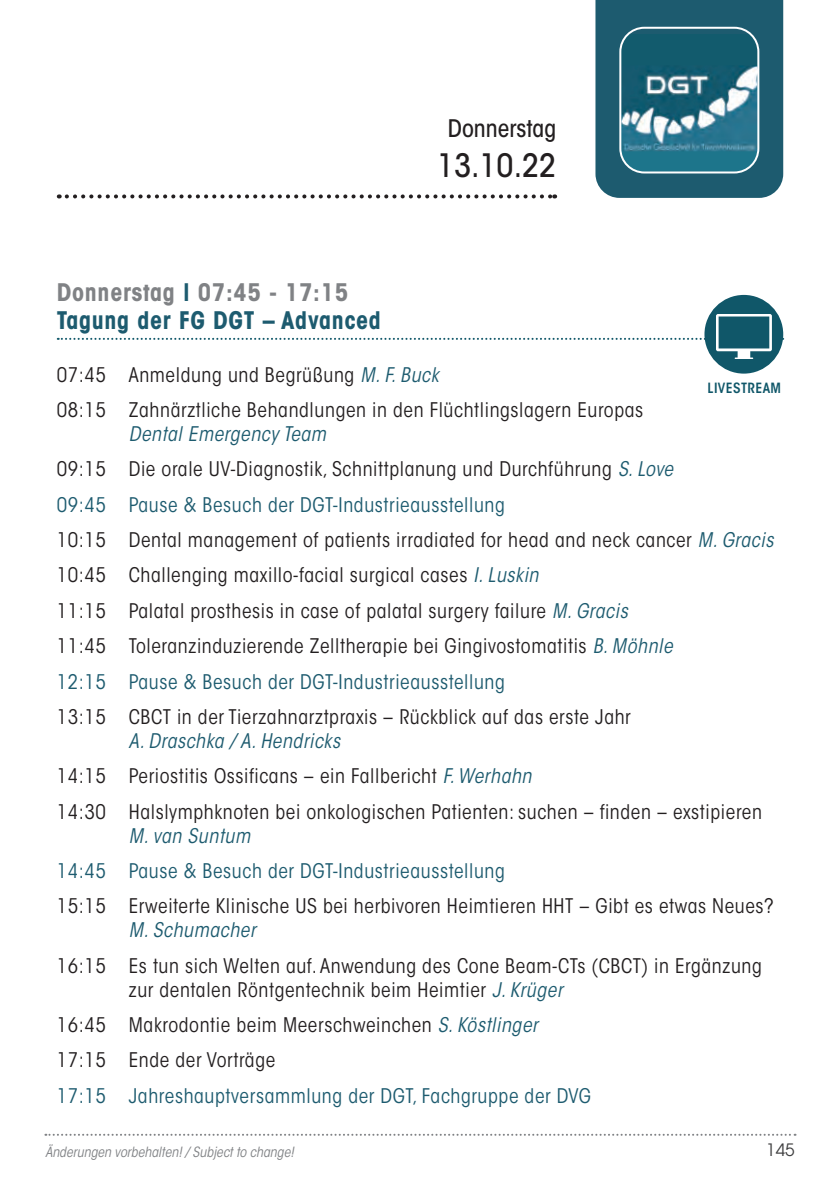
<style>
.page{position:relative;width:840px;height:1191px;background:#fff}
.page>*{position:absolute;margin:0;border:0;box-sizing:border-box;transform-origin:0 0}
.t1{font:500 condensed 32px "ITC Avant Garde Std";color:#231f20}
.t2{font:700 condensed 24px/28px "ITC Avant Garde Std";letter-spacing:.03em;color:#1d5b6f}
.t3{font:500 condensed 24px "ITC Avant Garde Std";color:#231f20}
.t4{font:condensed 20px/35.4px "ITC Avant Garde Std";letter-spacing:.03em;color:#231f20}
.t5{font:condensed 20px "ITC Avant Garde Std";letter-spacing:.03em;color:#1d5b6f}
.t6{font:italic condensed 20px "ITC Avant Garde Std";letter-spacing:.03em;color:#1d5b6f}
.t7{font:17px "ITC Avant Garde Std";color:#3e3e3f}
.t8{font:italic condensed 14px "ITC Avant Garde Std";color:#808285}
.t9{font:600 condensed 14px "ITC Avant Garde Std";letter-spacing:.03em;color:#105769}
.s1{color:#808285}
.s2{font-style:italic;color:#1d5b6f}
.s3{color:#1d5b6f}
</style>
<div class="page">
<svg style="left:45px;top:1133px;width:750px;height:2px"></svg>
<svg style="left:67px;top:194px;width:488px;height:4px"></svg>
<div style="left:704px;top:295px;width:78px;height:78px;background:#105769;border-radius:50%"></div>
<svg style="left:58px;top:314px;width:724px;height:45px"></svg>
<svg style="left:595px;top:0;width:187px;height:198px;background:#205e72"></svg>
<div style="left:620px;top:109px;width:138px;height:63px;background:#1d758b;border-radius:14px"></div>
<img style="left:622px;top:65px;width:134px;height:86px">
<div style="left:619px;top:27px;width:140px;height:146px;border:2px solid #fff;border-radius:24px"></div>
<p class="t3" style="left:447px;top:114px;width:110px">Donnerstag</p>
<h1 class="t1" style="left:437px;top:146px;width:121px">13.10.22</h1>
<p class="t2" style="left:57px;top:278px;width:325px"><span class="s1">Donnerstag</span> l <span class="s1">07:45 - 17:15<br></span>Tagung der FG DGT – Advanced</p>
<p class="t4" style="left:57px;top:357px;width:587px">07:45 Anmeldung und Begrüßung <span class="s2">M. F. Buck<br></span>08:15 Zahnärztliche Behandlungen in den Flüchtlingslagern Europas</p>
<p class="t4" style="left:57px;top:416px;width:717px;text-indent:72px"><span class="s2">Dental Emergency Team<br></span>09:15 Die orale UV-Diagnostik, Schnittplanung und Durchführung <span class="s2">S. Love<br></span><span class="s3">09:45 Pause &amp; Besuch der DGT-Industrieausstellung<br></span>10:15 Dental management of patients irradiated for head and neck cancer <span class="s2">M. Gracis </span>10:45 Challenging maxillo-facial surgical cases <span class="s2">I. Luskin<br></span>11:15 Palatal prosthesis in case of palatal surgery failure <span class="s2">M. Gracis<br></span>11:45 Toleranzinduzierende Zelltherapie bei Gingivostomatitis <span class="s2">B. Möhnle<br></span><span class="s3">12:15 Pause &amp; Besuch der DGT-Industrieausstellung</span></p>
<p class="t4" style="left:57px;top:699px;width:575px">13:15 CBCT in der Tierzahnarztpraxis – Rückblick auf das erste Jahr</p>
<p class="t4" style="left:57px;top:723px;width:706px;text-indent:72px"><span class="s2">A. Draschka / A. Hendricks<br></span>14:15 Periostitis Ossificans – ein Fallbericht <span class="s2">F. Werhahn<br></span>14:30 Halslymphknoten bei onkologischen Patienten: suchen – finden – exstipieren</p>
<p class="t6" style="left:129px;top:823px;width:123px">M. van Suntum</p>
<p class="t5" style="left:57px;top:858px;width:449px">14:45 Pause &amp; Besuch der DGT-Industrieausstellung</p>
<p class="t4" style="left:57px;top:888px;width:718px">15:15 Erweiterte Klinische US bei herbivoren Heimtieren HHT – Gibt es etwas Neues?</p>
<p class="t6" style="left:129px;top:918px;width:128px">M. Schumacher</p>
<p class="t4" style="left:129px;top:953px;width:634px;line-height:24px;text-indent:-72px">16:15 Es tun sich Welten auf. Anwendung des Cone Beam-CTs (CBCT) in Ergänzung zur dentalen Röntgentechnik beim Heimtier <span class="s2">J. Krüger</span></p>
<p class="t4" style="left:57px;top:1007px;width:482px">16:45 Makrodontie beim Meerschweinchen <span class="s2">S. Köstlinger<br></span>17:15 Ende der Vorträge</p>
<p class="t5" style="left:57px;top:1083px;width:535px">17:15 Jahreshauptversammlung der DGT, Fachgruppe der DVG</p>
<p class="t9" style="left:707px;top:379px;width:75px">LIVESTREAM</p>
<p class="t8" style="left:45px;top:1143px;width:250px">Änderungen vorbehalten! / Subject to change!</p>
<p class="t7" style="left:765px;top:1139px;width:30px">145</p>
</div>
